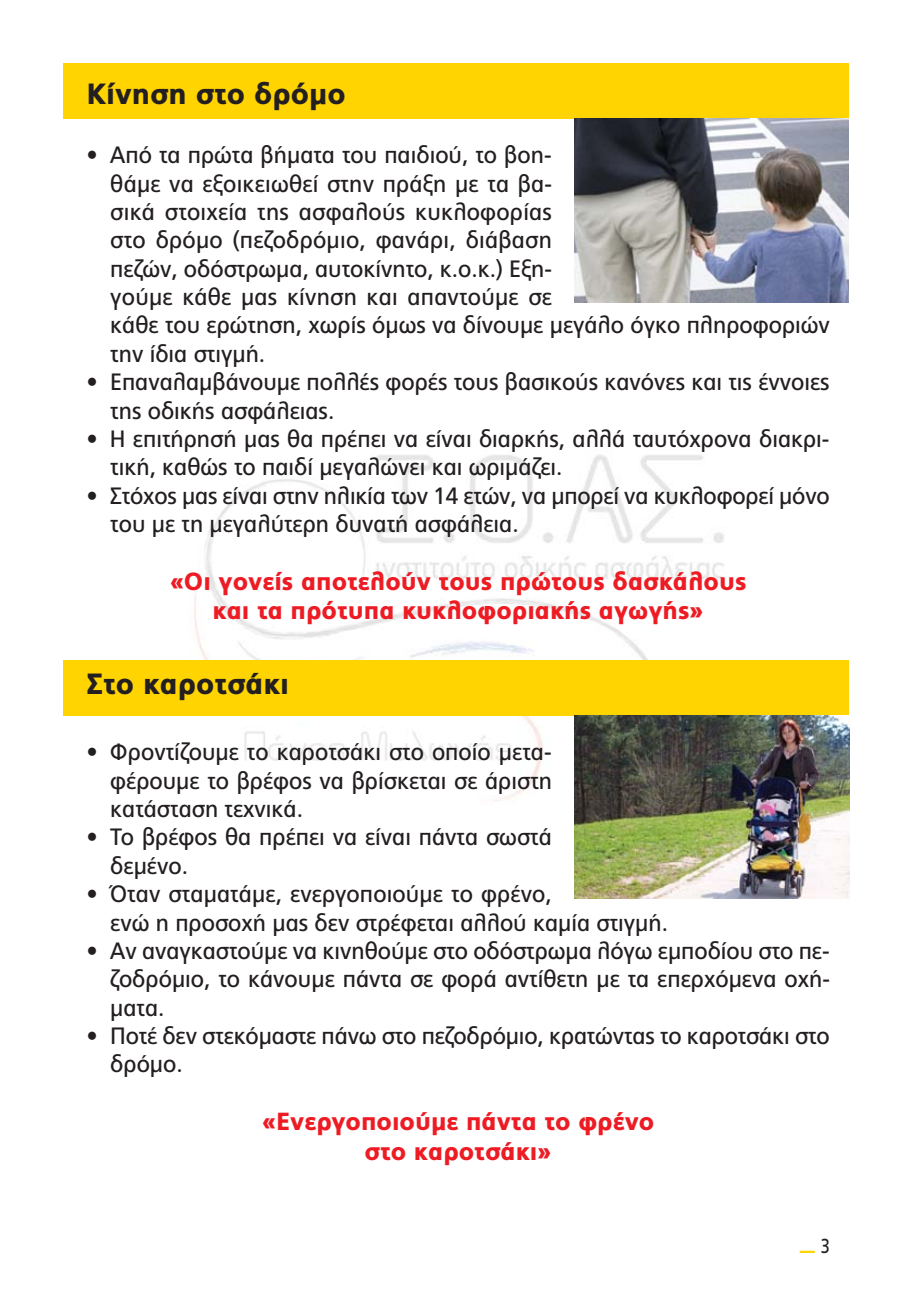
<style>
.page{position:relative;width:913px;height:1302px;background:#fff}
.page>*{position:absolute;margin:0;border:0;box-sizing:border-box;transform-origin:0 0}
.t1{font:900 29.25px "PF Catalog";color:#231f20;scale:.96 1}
.t2{font:900 24.75px/29.7px "PF Catalog";color:#ed1c24;text-align:center;scale:.96 1}
.t3{font:23.62px/28.3px "PF Catalog";color:#231f20;scale:.96 1}
.t4{font:20.25px "PF Catalog";color:#231f20;scale:.8 1}
</style>
<div class="page">
<img style="left:188px;top:454px;width:536px;height:347px">
<div style="left:64px;top:64px;width:784px;height:55px;background:#ffd400"></div>
<div style="left:64px;top:660px;width:784px;height:55px;background:#ffd400"></div>
<svg style="left:799px;top:1250px;width:15px;height:2px"></svg>
<img style="left:574px;top:119px;width:274px;height:184px">
<img style="left:574px;top:715px;width:274px;height:183px">
<p class="t1" style="left:86px;top:77px;width:271px">Κίνηση στο δρόμο</p>
<p class="t3" style="left:110px;top:141px;width:750px;text-indent:-24px">• Από τα πρώτα βήματα του παιδιού, το βοη-<br>θάμε να εξοικειωθεί στην πράξη με τα βα-<br>σικά στοιχεία της ασφαλούς κυκλοφορίας<br>στο δρόμο (πεζοδρόμιο, φανάρι, διάβαση<br>πεζών, οδόστρωμα, αυτοκίνητο, κ.ο.κ.) Εξη-<br>γούμε κάθε μας κίνηση και απαντούμε σε<br>κάθε του ερώτηση, χωρίς όμως να δίνουμε μεγάλο όγκο πληροφοριών την ίδια στιγμή.</p>
<p class="t3" style="left:110px;top:368px;width:750px;text-indent:-24px">• Επαναλαμβάνουμε πολλές φορές τους βασικούς κανόνες και τις έννοιες της οδικής ασφάλειας.</p>
<p class="t3" style="left:110px;top:424px;width:750px;text-indent:-24px">• Η επιτήρησή μας θα πρέπει να είναι διαρκής, αλλά ταυτόχρονα διακρι&shy;τική, καθώς το παιδί μεγαλώνει και ωριμάζει.</p>
<p class="t3" style="left:110px;top:481px;width:750px;text-indent:-24px">• Στόχος μας είναι στην ηλικία των 14 ετών, να μπορεί να κυκλοφορεί μόνο του με τη μεγαλύτερη δυνατή ασφάλεια.</p>
<p class="t2" style="left:170px;top:566px;width:602px">«Οι γονείς αποτελούν τους πρώτους δασκάλους και τα πρότυπα κυκλοφοριακής αγωγής»</p>
<p class="t1" style="left:86px;top:667px;width:213px">Στο καροτσάκι</p>
<p class="t3" style="left:110px;top:737px;width:461px;text-align:justify;text-indent:-24px">• Φροντίζουμε το καροτσάκι στο οποίο μετα&shy;φέρουμε το βρέφος να βρίσκεται σε άριστη κατάσταση τεχνικά.</p>
<p class="t3" style="left:110px;top:822px;width:461px;text-indent:-24px">• Το βρέφος θα πρέπει να είναι πάντα σωστά δεμένο.</p>
<p class="t3" style="left:110px;top:879px;width:582px;text-indent:-24px">• Όταν σταματάμε, ενεργοποιούμε το φρένο,<br>ενώ η προσοχή μας δεν στρέφεται αλλού καμία στιγμή.</p>
<p class="t3" style="left:110px;top:936px;width:750px;text-align:justify;text-indent:-24px">• Αν αναγκαστούμε να κινηθούμε στο οδόστρωμα λόγω εμποδίου στο πε&shy;ζοδρόμιο, το κάνουμε πάντα σε φορά αντίθετη με τα επερχόμενα οχή&shy;ματα.</p>
<p class="t3" style="left:110px;top:1021px;width:750px;text-indent:-24px">• Ποτέ δεν στεκόμαστε πάνω στο πεζοδρόμιο, κρατώντας το καροτσάκι στο δρόμο.</p>
<p class="t2" style="left:262px;top:1106px;width:410px">«Ενεργοποιούμε πάντα το φρένο στο καροτσάκι»</p>
<p class="t4" style="left:820px;top:1234px;width:13px">3</p>
</div>
